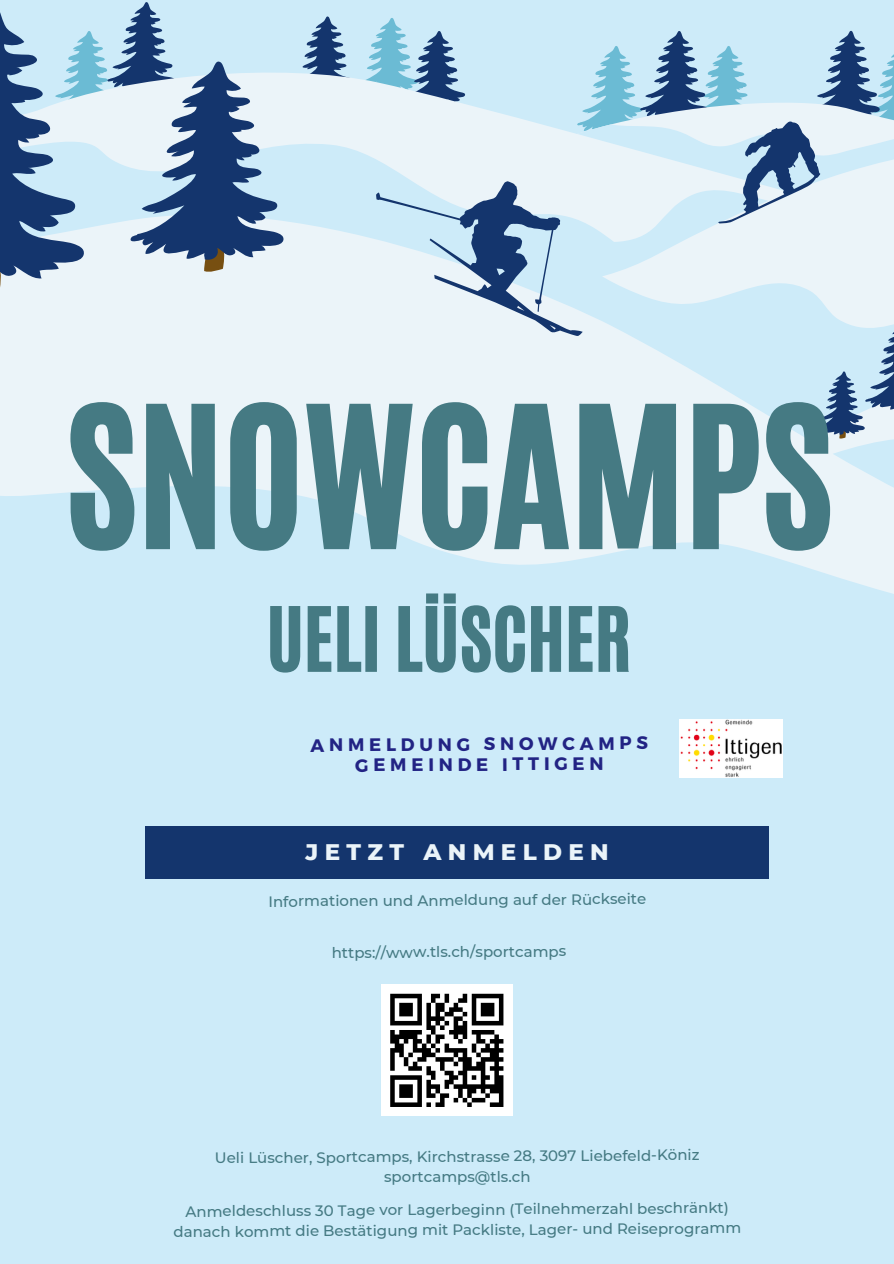
<style>
.page{position:relative;width:894px;height:1264px;background:#fff}
.page>*{position:absolute;margin:0;border:0;box-sizing:border-box;transform-origin:0 0}
.t1{font:164.4px "CA Generated";color:#457a83}
.t2{font:74.4px "CA Generated";color:#457a83}
.t3{font:800 22.95px "Montserrat";letter-spacing:.275em;color:#ebf4f9}
.t4{font:700 18px "Montserrat";letter-spacing:.255em;color:#222384}
.t5{font:500 15px "Montserrat";letter-spacing:-.01em;color:#457a83}
</style>
<div class="page">
<div style="left:0;top:0;width:893px;height:1263px;background:#cdebf9"></div>
<svg style="left:0;top:439px;width:893px;height:155px;fill:#ebf4f9"></svg>
<hr style="left:0;top:435px;width:893px;height:4px;background:#ebf4f9">
<svg style="left:0;top:2px;width:893px;height:433px;fill:#ebf4f9"></svg>
<svg style="left:376px;top:181px;width:206px;height:155px"></svg>
<div style="left:145px;top:826px;width:623px;height:52px;background:#14356d"></div>
<div style="left:381px;top:984px;width:131px;height:131px;background:#fff"></div>
<svg style="left:390px;top:993px;width:113px;height:113px"></svg>
<svg style="left:489px;top:1102px;width:14px;height:4px"></svg>
<svg style="left:701px;top:108px;width:135px;height:147px"></svg>
<img style="left:679px;top:720px;width:103px;height:57px">
<p class="t1" style="left:65px;top:359px;width:769px">SNOWCAMPS</p>
<p class="t2" style="left:266px;top:586px;width:366px">UELI LÜSCHER</p>
<p class="t4" style="left:310px;top:732px;width:339px">ANMELDUNG SNOWCAMPS</p>
<h4 class="t4" style="left:355px;top:752px;width:250px">GEMEINDE ITTIGEN</h4>
<h2 class="t3" style="left:305px;top:837px;width:304px">JETZT ANMELDEN</h2>
<h1 class="t5" style="left:268px;top:890px;width:379px">Informationen und Anmeldung auf der Rückseite</h1>
<p class="t5" style="left:331px;top:942px;width:236px">https://www.tls.ch/sportcamps</p>
<p class="t5" style="left:215px;top:1147px;width:486px">Ueli Lüscher, Sportcamps, Kirchstrasse 28, 3097 Liebefeld-Köniz</p>
<p class="t5" style="left:384px;top:1167px;width:148px">sportcamps@tls.ch</p>
<p class="t5" style="left:185px;top:1200px;width:545px">Anmeldeschluss 30 Tage vor Lagerbeginn (Teilnehmerzahl beschränkt)</p>
<p class="t5" style="left:173px;top:1220px;width:569px">danach kommt die Bestätigung mit Packliste, Lager- und Reiseprogramm</p>
</div>
